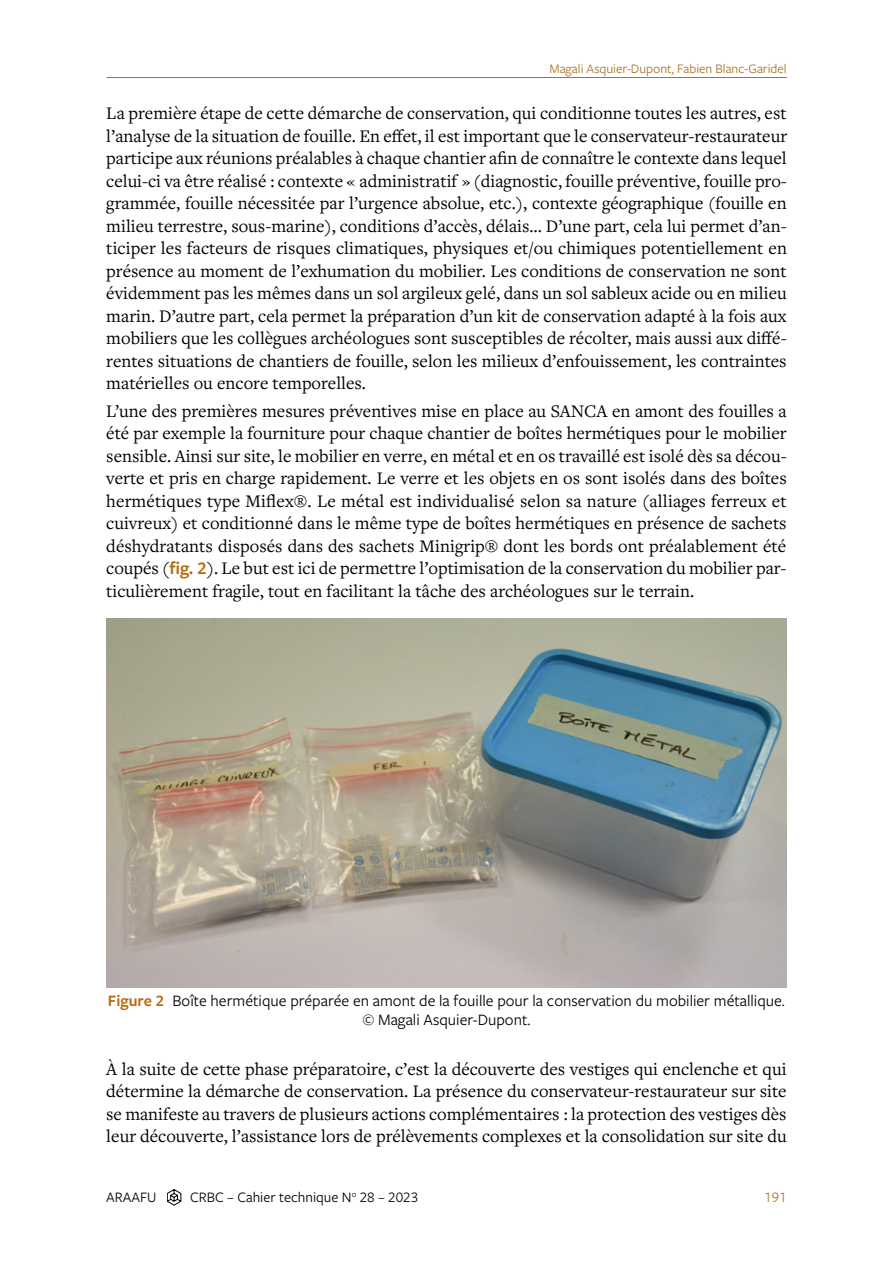
<style>
.page{position:relative;width:893px;height:1263px;background:#fff}
.page>*{position:absolute;margin:0;border:0;box-sizing:border-box;transform-origin:0 0}
.t1{font:18.3px/22.5px "Freight Text Pro";color:#000;text-align:justify}
.t2{font:16.5px/19.5px "Freight Sans Pro";color:#000;text-align:center}
.t3{font:15px "Freight Sans Pro";color:#000}
.t4{font:15px "Freight Sans Pro";color:#a97223}
.t5{font:13.5px "Freight Sans Pro";color:#a97223}
.s1{font-family:"Freight Sans Pro";font-weight:600;color:#b66b0d}
.s2{font-weight:600;color:#b66b0d}
</style>
<div class="page">
<hr style="left:106px;top:77px;width:681px;height:1px;background:#a97223">
<svg style="left:167px;top:1189px;width:14px;height:16px"></svg>
<img style="left:106px;top:618px;width:681px;height:369px">
<p class="t5" style="left:549px;top:60px;width:239px">Magali Asquier-Dupont, Fabien Blanc-Garidel</p>
<p class="t1" style="left:106px;top:101px;width:682px">La première étape de cette démarche de conservation, qui conditionne toutes les autres, est l’analyse de la situation de fouille. En effet, il est important que le conservateur-restaurateur participe aux réunions préalables à chaque chantier afin de connaître le contexte dans lequel celui-ci va être réalisé : contexte « administratif » (diagnostic, fouille préventive, fouille pro&shy;grammée, fouille nécessitée par l’urgence absolue, etc.), contexte géographique (fouille en milieu terrestre, sous-marine), conditions d’accès, délais… D’une part, cela lui permet d’an&shy;ticiper les facteurs de risques climatiques, physiques et/ou chimiques potentiellement en présence au moment de l’exhumation du mobilier. Les conditions de conservation ne sont évidemment pas les mêmes dans un sol argileux gelé, dans un sol sableux acide ou en milieu marin. D’autre part, cela permet la préparation d’un kit de conservation adapté à la fois aux mobiliers que les collègues archéologues sont susceptibles de récolter, mais aussi aux diffé&shy;rentes situations de chantiers de fouille, selon les milieux d’enfouissement, les contraintes matérielles ou encore temporelles.</p>
<p class="t1" style="left:106px;top:399px;width:682px">L’une des premières mesures préventives mise en place au SANCA en amont des fouilles a été par exemple la fourniture pour chaque chantier de boîtes hermétiques pour le mobilier sensible. Ainsi sur site, le mobilier en verre, en métal et en os travaillé est isolé dès sa décou&shy;verte et pris en charge rapidement. Le verre et les objets en os sont isolés dans des boîtes hermétiques type Miflex®. Le métal est individualisé selon sa nature (alliages ferreux et cuivreux) et conditionné dans le même type de boîtes hermétiques en présence de sachets déshydratants disposés dans des sachets Minigrip® dont les bords ont préalablement été coupés (<span class="s1">fig. 2</span>). Le but est ici de permettre l’optimisation de la conservation du mobilier par&shy;ticulièrement fragile, tout en facilitant la tâche des archéologues sur le terrain.</p>
<p class="t2" style="left:108px;top:990px;width:678px"><span class="s2">Figure 2</span> Boîte hermétique préparée en amont de la fouille pour la conservation du mobilier métallique. © Magali Asquier-Dupont.</p>
<p class="t1" style="left:106px;top:1057px;width:682px">À la suite de cette phase préparatoire, c’est la découverte des vestiges qui enclenche et qui détermine la démarche de conservation. La présence du conservateur-restaurateur sur site se manifeste au travers de plusieurs actions complémentaires : la protection des vestiges dès leur découverte, l’assistance lors de prélèvements complexes et la consolidation sur site du</p>
<p class="t3" style="left:106px;top:1187px;width:52px">ARAAFU</p>
<p class="t3" style="left:190px;top:1187px;width:230px">CRBC – Cahier technique N<sup>o</sup> 28 – 2023</p>
<p class="t4" style="left:764px;top:1187px;width:24px">191</p>
</div>
